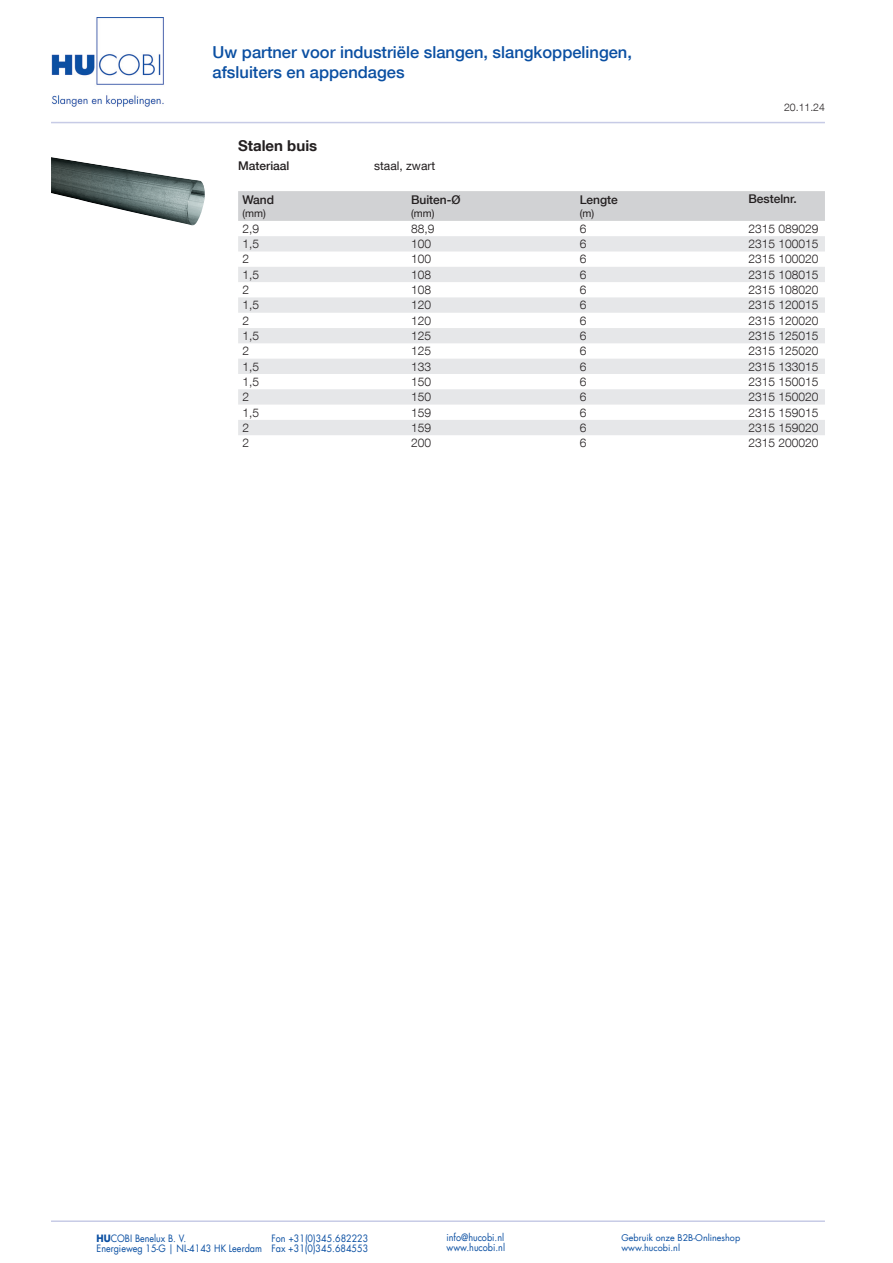
<style>
.page{position:relative;width:893px;height:1263px;background:#fff}
.page>*{position:absolute;margin:0;border:0;box-sizing:border-box;transform-origin:0 0}
.t1{font:500 16.5px/19.8px "Helvetica Neue LT Com";color:#0a4fa2}
.t2{font:700 15px "Helvetica Neue LT Com";color:#231f20}
.t3{font:300 12px "Helvetica Neue LT Com";color:#231f20}
.t4{font:500 12px "Helvetica Neue LT Com";color:#231f20}
.t5{font:12px "Helvetica Neue LT Com";color:#231f20}
.t6{font:10.5px "Helvetica Neue LT Com";color:#231f20}
.t7{font:300 10.5px "Helvetica Neue LT Com";color:#231f20}
.t8{font:9.9px "Futura LT";color:#0a4fa2;scale:.91 1}
.t9{font:9px "Futura LT";color:#0a4fa2}
.s1{font-weight:700}
</style>
<div class="page">
<hr style="left:51px;top:122px;width:774px;height:1px;background:#c7cbe6">
<hr style="left:51px;top:1220px;width:774px;height:2px;background:#c7cbe6">
<img style="left:51px;top:17px;width:113px;height:90px">
<div style="left:238px;top:191px;width:587px;height:30px;background:#d1d2d4"></div>
<svg style="left:238px;top:236px;width:587px;height:199px;fill:#e6e7e9"></svg>
<img style="left:51px;top:157px;width:154px;height:69px">
<h1 class="t1" style="left:213px;top:42px;width:421px">Uw partner voor industriële slangen, slangkoppelingen, afsluiters en appendages</h1>
<p class="t2" style="left:238px;top:136px;width:81px">Stalen buis</p>
<p class="t4" style="left:238px;top:158px;width:53px">Materiaal</p>
<p class="t5" style="left:374px;top:158px;width:63px">staal, zwart</p>
<p class="t4" style="left:242px;top:192px;width:33px">Wand</p>
<p class="t6" style="left:242px;top:206px;width:25px">(mm)</p>
<p class="t4" style="left:411px;top:192px;width:51px">Buiten-Ø</p>
<p class="t6" style="left:411px;top:206px;width:25px">(mm)</p>
<p class="t4" style="left:580px;top:192px;width:40px">Lengte</p>
<p class="t6" style="left:580px;top:206px;width:16px">(m)</p>
<p class="t7" style="left:784px;top:101px;width:42px">20.11.24</p>
<p class="t4" style="left:748px;top:192px;width:50px">Bestelnr.</p>
<p class="t3" style="left:242px;top:221px;width:18px">2,9</p>
<p class="t3" style="left:411px;top:221px;width:25px">88,9</p>
<p class="t3" style="left:580px;top:221px;width:8px">6</p>
<p class="t3" style="left:748px;top:221px;width:72px">2315 089029</p>
<p class="t3" style="left:242px;top:237px;width:18px">1,5</p>
<p class="t3" style="left:411px;top:237px;width:22px">100</p>
<p class="t3" style="left:580px;top:237px;width:8px">6</p>
<p class="t3" style="left:748px;top:237px;width:72px">2315 100015</p>
<p class="t3" style="left:242px;top:252px;width:8px">2</p>
<p class="t3" style="left:411px;top:252px;width:22px">100</p>
<p class="t3" style="left:580px;top:252px;width:8px">6</p>
<p class="t3" style="left:748px;top:252px;width:72px">2315 100020</p>
<p class="t3" style="left:242px;top:267px;width:18px">1,5</p>
<p class="t3" style="left:411px;top:267px;width:22px">108</p>
<p class="t3" style="left:580px;top:267px;width:8px">6</p>
<p class="t3" style="left:748px;top:267px;width:72px">2315 108015</p>
<p class="t3" style="left:242px;top:282px;width:8px">2</p>
<p class="t3" style="left:411px;top:282px;width:22px">108</p>
<p class="t3" style="left:580px;top:282px;width:8px">6</p>
<p class="t3" style="left:748px;top:282px;width:72px">2315 108020</p>
<p class="t3" style="left:242px;top:298px;width:18px">1,5</p>
<p class="t3" style="left:411px;top:298px;width:22px">120</p>
<p class="t3" style="left:580px;top:298px;width:8px">6</p>
<p class="t3" style="left:748px;top:298px;width:72px">2315 120015</p>
<p class="t3" style="left:242px;top:313px;width:8px">2</p>
<p class="t3" style="left:411px;top:313px;width:22px">120</p>
<p class="t3" style="left:580px;top:313px;width:8px">6</p>
<p class="t3" style="left:748px;top:313px;width:72px">2315 120020</p>
<p class="t3" style="left:242px;top:328px;width:18px">1,5</p>
<p class="t3" style="left:411px;top:328px;width:22px">125</p>
<p class="t3" style="left:580px;top:328px;width:8px">6</p>
<p class="t3" style="left:748px;top:328px;width:72px">2315 125015</p>
<p class="t3" style="left:242px;top:344px;width:8px">2</p>
<p class="t3" style="left:411px;top:344px;width:22px">125</p>
<p class="t3" style="left:580px;top:344px;width:8px">6</p>
<p class="t3" style="left:748px;top:344px;width:72px">2315 125020</p>
<p class="t3" style="left:242px;top:359px;width:18px">1,5</p>
<p class="t3" style="left:411px;top:359px;width:22px">133</p>
<p class="t3" style="left:580px;top:359px;width:8px">6</p>
<p class="t3" style="left:748px;top:359px;width:72px">2315 133015</p>
<p class="t3" style="left:242px;top:374px;width:18px">1,5</p>
<p class="t3" style="left:411px;top:374px;width:22px">150</p>
<p class="t3" style="left:580px;top:374px;width:8px">6</p>
<p class="t3" style="left:748px;top:374px;width:72px">2315 150015</p>
<p class="t3" style="left:242px;top:390px;width:8px">2</p>
<p class="t3" style="left:411px;top:390px;width:22px">150</p>
<p class="t3" style="left:580px;top:390px;width:8px">6</p>
<p class="t3" style="left:748px;top:390px;width:72px">2315 150020</p>
<p class="t3" style="left:242px;top:405px;width:18px">1,5</p>
<p class="t3" style="left:411px;top:405px;width:22px">159</p>
<p class="t3" style="left:580px;top:405px;width:8px">6</p>
<p class="t3" style="left:748px;top:405px;width:72px">2315 159015</p>
<p class="t3" style="left:242px;top:420px;width:8px">2</p>
<p class="t3" style="left:411px;top:420px;width:22px">159</p>
<p class="t3" style="left:580px;top:420px;width:8px">6</p>
<p class="t3" style="left:748px;top:420px;width:72px">2315 159020</p>
<p class="t3" style="left:242px;top:436px;width:8px">2</p>
<p class="t3" style="left:411px;top:436px;width:22px">200</p>
<p class="t3" style="left:580px;top:436px;width:8px">6</p>
<p class="t3" style="left:748px;top:436px;width:72px">2315 200020</p>
<p class="t8" style="left:97px;top:1232px;width:100px"><span class="s1">HU</span>COBI Benelux B. V.</p>
<p class="t8" style="left:271px;top:1232px;width:108px">Fon +31(0)345.682223</p>
<p class="t8" style="left:446px;top:1231px;width:65px">info@hucobi.nl</p>
<p class="t9" style="left:621px;top:1231px;width:120px">Gebruik onze B2B-Onlineshop</p>
<p class="t8" style="left:97px;top:1242px;width:300px">Energieweg 15-G | NL-4143 HK Leerdam Fax +31(0)345.684553</p>
<p class="t8" style="left:446px;top:1241px;width:66px">www.hucobi.nl</p>
<p class="t9" style="left:621px;top:1242px;width:60px">www.hucobi.nl</p>
</div>
